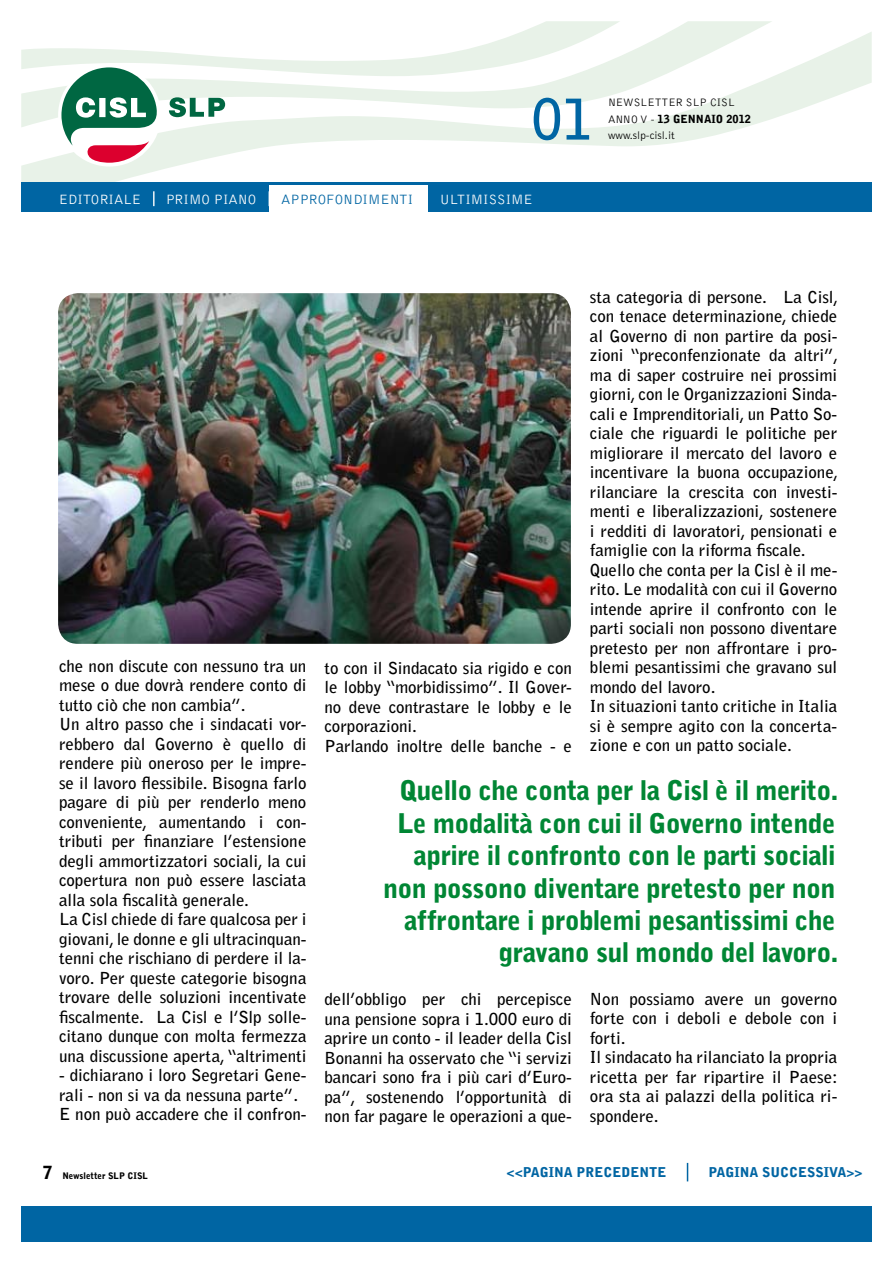
<style>
.page{position:relative;width:893px;height:1263px;background:#fff}
.page>*{position:absolute;margin:0;border:0;box-sizing:border-box;transform-origin:0 0}
.t1{font:700 55.8px "Bell Gothic Std";color:#0065a3}
.t2{font:900 27px/32.4px "Bell Gothic Std";letter-spacing:-.025em;color:#008634;text-align:right}
.t3{font:700 16.5px/19.5px "Bell Gothic Std";letter-spacing:-.005em;color:#000}
.t4{font:300 13.95px "Bell Gothic Std";color:#fff}
.t5{font:300 13.95px "Bell Gothic Std";color:#0065a3}
.t6{font:900 13.5px "Bell Gothic Std";color:#0065a3}
.t7{font:300 11.1px/16.8px "Bell Gothic Std";color:#000}
.t8{font:900 9px "Bell Gothic Std";color:#000}
.s1{font-weight:900}
.s2{font-size:18px}
</style>
<div class="page">
<svg style="left:21px;top:31px;width:851px;height:151px"></svg>
<div style="left:21px;top:1206px;width:851px;height:36px;background:#0065a3"></div>
<svg style="left:21px;top:21px;width:599px;height:142px"></svg>
<div style="left:21px;top:182px;width:851px;height:30px;background:#0065a3"></div>
<div style="left:269px;top:185px;width:159px;height:33px;background:#fff"></div>
<svg style="left:153px;top:191px;width:2px;height:15px"></svg>
<svg style="left:278px;top:176px;width:137px;height:6px"></svg>
<img style="left:58px;top:293px;width:513px;height:351px">
<svg style="left:687px;top:1163px;width:1px;height:18px"></svg>
<h1 class="t1" style="left:531px;top:86px;width:64px">01</h1>
<p class="t7" style="left:608px;top:94px;width:145px">NEWSLETTER SLP CISL<br>ANNO V - <span class="s1">13 GENNAIO 2012</span></p>
<p class="t7" style="left:608px;top:128px;width:68px">www.slp-cisl.it</p>
<p class="t4" style="left:59px;top:192px;width:84px">EDITORIALE</p>
<p class="t4" style="left:166px;top:192px;width:92px">PRIMO PIANO</p>
<p class="t5" style="left:281px;top:192px;width:133px">APPROFONDIMENTI</p>
<p class="t4" style="left:440px;top:192px;width:95px">ULTIMISSIME</p>
<p class="t3" style="left:59px;top:656px;width:249px">che non discute con nessuno tra un mese o due dovrà rendere conto di tutto ciò che non cambia”.<br>Un altro passo che i sindacati vor&shy;rebbero dal Governo è quello di rendere più oneroso per le impre&shy;se il lavoro flessibile. Bisogna farlo pagare di più per renderlo meno conveniente, aumentando i con&shy;tributi per finanziare l’estensione degli ammortizzatori sociali, la cui copertura non può essere lasciata alla sola fiscalità generale.<br>La Cisl chiede di fare qualcosa per i giovani, le donne e gli ultracinquan&shy;tenni che rischiano di perdere il la&shy;voro. Per queste categorie bisogna trovare delle soluzioni incentivate fiscalmente. La Cisl e l’Slp solle&shy;citano dunque con molta fermezza una discussione aperta, “altrimenti</p>
<p class="t3" style="left:59px;top:1066px;width:249px">- dichiarano i loro Segretari Gene&shy;rali - non si va da nessuna parte”.<br>E non può accadere che il confron-</p>
<p class="t8" style="left:43px;top:1170px;width:107px"><span class="s2">7</span> Newsletter SLP CISL</p>
<p class="t3" style="left:324px;top:658px;width:249px">to con il Sindacato sia rigido e con le lobby “morbidissimo”. Il Gover&shy;no deve contrastare le lobby e le corporazioni.<br>Parlando inoltre delle banche - e</p>
<p class="t3" style="left:590px;top:287px;width:250px">sta categoria di persone. La Cisl, con tenace determinazione, chiede al Governo di non partire da posi&shy;zioni “preconfenzionate da altri”, ma di saper costruire nei prossimi giorni, con le Organizzazioni Sinda&shy;cali e Imprenditoriali, un Patto So&shy;ciale che riguardi le politiche per migliorare il mercato del lavoro e incentivare la buona occupazione, rilanciare la crescita con investi&shy;menti e liberalizzazioni, sostenere i redditi di lavoratori, pensionati e famiglie con la riforma fiscale.<br>Quello che conta per la Cisl è il me&shy;rito. Le modalità con cui il Governo intende aprire il confronto con le parti sociali non possono diventare pretesto per non affrontare i pro&shy;blemi pesantissimi che gravano sul mondo del lavoro.<br>In situazioni tanto critiche in Italia si è sempre agito con la concerta&shy;zione e con un patto sociale.</p>
<h2 class="t2" style="left:383px;top:775px;width:456px">Quello che conta per la Cisl è il merito.<br>Le modalità con cui il Governo intende aprire il confronto con le parti sociali non possono diventare pretesto per non affrontare i problemi pesantissimi che gravano sul mondo del lavoro.</h2>
<p class="t3" style="left:324px;top:989px;width:249px;text-align:justify">dell’obbligo per chi percepisce una pensione sopra i 1.000 euro di aprire un conto - il leader della Cisl Bonanni ha osservato che “i servizi bancari sono fra i più cari d’Euro&shy;pa”, sostenendo l’opportunità di non far pagare le operazioni a que-</p>
<p class="t3" style="left:590px;top:989px;width:250px">Non possiamo avere un governo forte con i deboli e debole con i forti.<br>Il sindacato ha rilanciato la propria ricetta per far ripartire il Paese: ora sta ai palazzi della politica ri&shy;spondere.</p>
<p class="t6" style="left:507px;top:1165px;width:161px">&lt;&lt;PAGIna PRECEDENTE</p>
<p class="t6" style="left:709px;top:1165px;width:63px">PAGIna successiva</p>
<p class="t6" style="left:846px;top:1165px;width:18px">&gt;&gt;</p>
</div>
